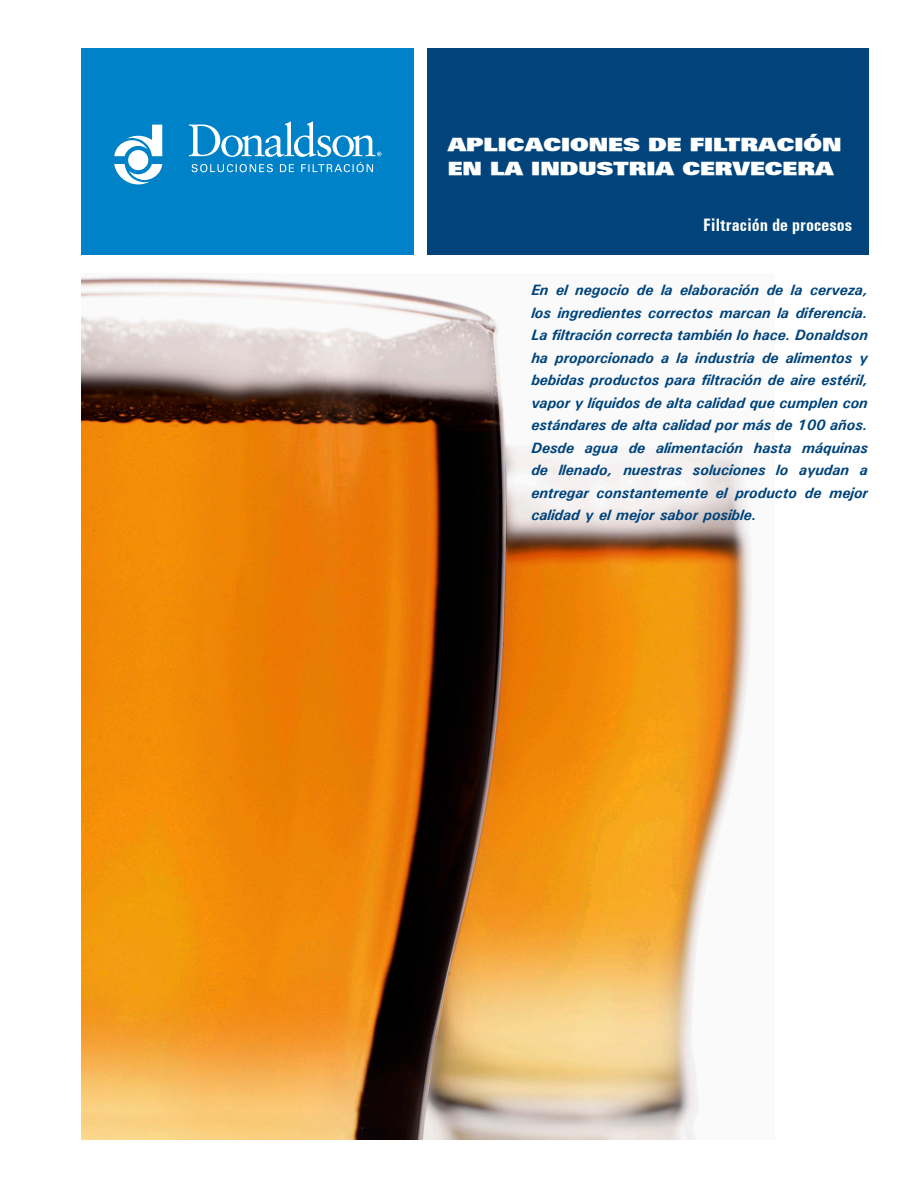
<style>
.page{position:relative;width:918px;height:1188px;background:#fff}
.page>*{position:absolute;margin:0;border:0;box-sizing:border-box;transform-origin:0 0}
.t1{font:900 18px/24px "Univers";color:#fff;scale:1.3 1}
.t2{font:700 condensed 18px "Univers";letter-spacing:.005em;color:#fff}
.Body{font:italic 700 15px/22.5px "Univers";color:#00447b;text-align:justify}
</style>
<div class="page">
<img style="left:82px;top:276px;width:669px;height:863px">
<div style="left:81px;top:49px;width:333px;height:206px;background:#0082c8"></div>
<div style="left:427px;top:49px;width:442px;height:206px;background:#00447b"></div>
<svg style="left:114px;top:125px;width:48px;height:59px"></svg>
<svg style="left:189px;top:121px;width:193px;height:51px"></svg>
<p class="t1" style="left:448px;top:132px;width:305px">APLICACIONES DE FILTRACIÓN<br>EN LA INDUSTRIA CERVECERA</p>
<p class="t2" style="left:703px;top:215px;width:150px">Filtración de procesos</p>
<p class="Body" style="left:531px;top:279px;width:338px">En el negocio de la elaboración de la cerveza, los ingredientes correctos marcan la diferencia.<br>La filtración correcta también lo hace. Donaldson ha proporcionado a la industria de alimentos y bebidas productos para filtración de aire estéril, vapor y líquidos de alta calidad que cumplen con estándares de alta calidad por más de 100 años.<br>Desde agua de alimentación hasta máquinas de llenado, nuestras soluciones lo ayudan a entregar constantemente el producto de mejor calidad y el mejor sabor posible.</p>
</div>
